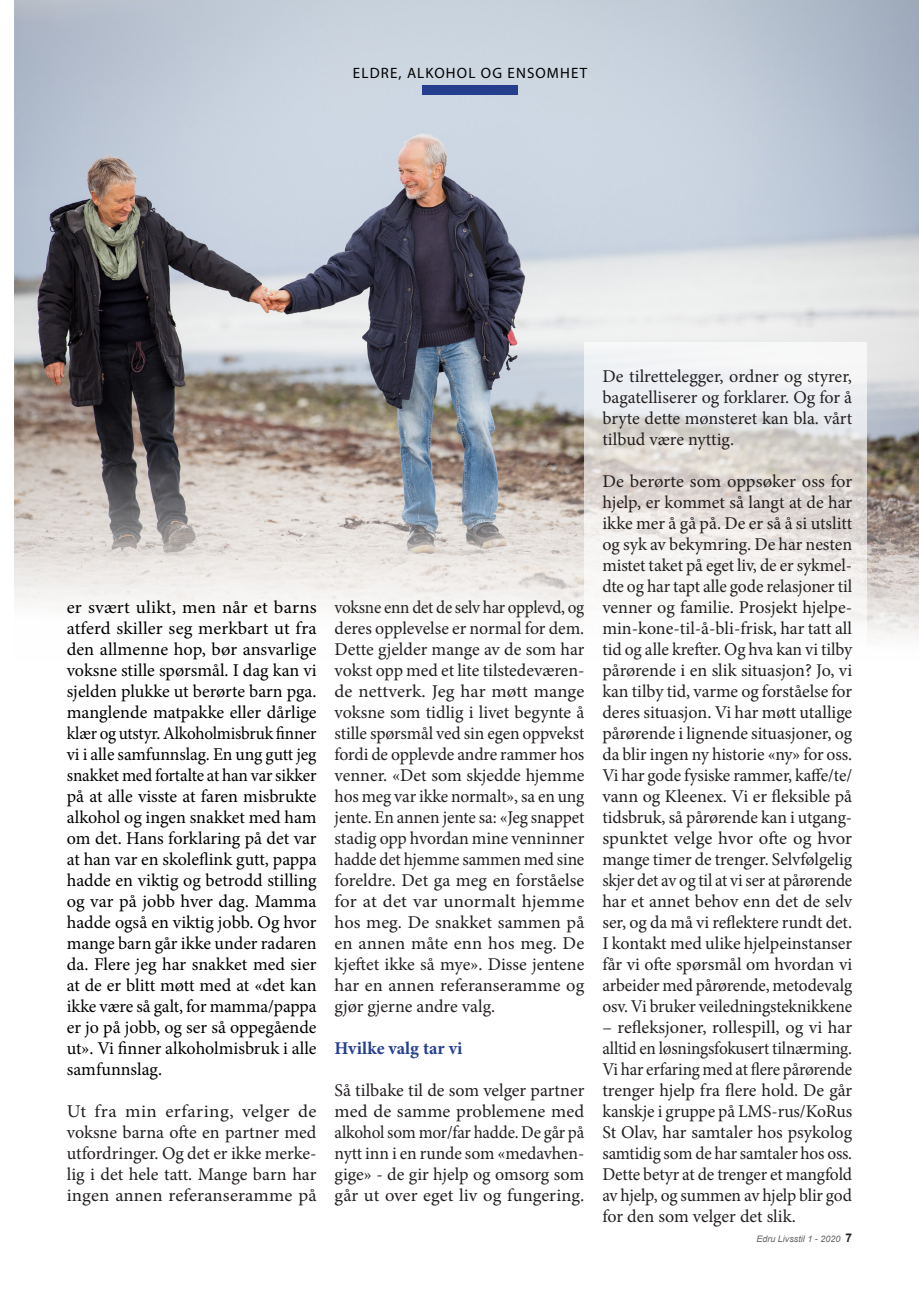
<style>
.page{position:relative;width:919px;height:1289px;background:#fff}
.page>*{position:absolute;margin:0;border:0;box-sizing:border-box;transform-origin:0 0}
.Brødtekst{font:18px/21px "Minion Pro";letter-spacing:-.005em;color:#231f20;text-align:justify}
.Brødtekst-2{font:18px/21px "Minion Pro";color:#000;text-align:justify;scale:1.05 1}
.Brødtekst-3{font:18px/21px "Minion Pro";letter-spacing:-.005em;color:#231f20;text-align:justify;scale:.95 1}
.Brødtekst-4{font:18px/21px "Minion Pro";letter-spacing:-.005em;color:#231f20;text-align:justify;scale:1.05 1}
.Brødtekst-5{font:700 18px "Minion Pro";color:#253f8e}
.t1{font:15px "Myriad Pro";letter-spacing:.075em;color:#000}
.t2{font:italic 9px "Arial";color:#636366}
.s1{font-weight:700;font-style:normal;font-size:12px;color:#231f20}
</style>
<div class="page">
<svg style="left:14px;top:0;width:904px;height:636px;background:#b4b6bc"></svg>
<div style="left:422px;top:85px;width:96px;height:10px;background:#253f8e"></div>
<svg style="left:584px;top:342px;width:282px;height:294px"></svg>
<p class="t1" style="left:353px;top:64px;width:236px">ELDRE, ALKOHOL OG ENSOMHET</p>
<p class="Brødtekst-2" style="left:67px;top:597px;width:239px">er svært ulikt, men når et barns atferd skiller seg merkbart ut fra den allmenne hop, bør ansvarlige voksne stille spørsmål. I dag kan vi sjelden plukke ut berørte barn pga. manglende matpakke eller dårlige klær og utstyr. Alkoholmisbruk finner vi i alle samfunnslag. En ung gutt jeg snakket med fortalte at han var sikker på at alle visste at faren misbrukte alkohol og ingen snakket med ham om det. Hans forklaring på det var at han var en skoleflink gutt, pappa hadde en viktig og betrodd stilling og var på jobb hver dag. Mamma hadde også en viktig jobb. Og hvor mange barn går ikke under radaren da. Flere jeg har snakket med sier at de er blitt møtt med at «det kan ikke være så galt, for mamma/pappa er jo på jobb, og ser så oppegående ut». Vi finner alkoholmisbruk i alle samfunnslag.</p>
<p class="Brødtekst-4" style="left:67px;top:1101px;width:239px">Ut fra min erfaring, velger de voksne barna ofte en partner med utfordringer. Og det er ikke merke&shy;lig i det hele tatt. Mange barn har ingen annen referanseramme på</p>
<p class="Brødtekst-3" style="left:334px;top:597px;width:264px">voksne enn det de selv har opplevd, og deres opplevelse er normal for dem.<br>Dette gjelder mange av de som har vokst opp med et lite tilstedeværen&shy;de nettverk. Jeg har møtt mange voksne som tidlig i livet begynte å stille spørsmål ved sin egen oppvekst fordi de opplevde andre rammer hos venner. «Det som skjedde hjemme hos meg var ikke normalt», sa en ung jente. En annen jente sa: «Jeg snappet stadig opp hvordan mine venninner hadde det hjemme sammen med sine foreldre. Det ga meg en forståelse for at det var unormalt hjemme hos meg. De snakket sammen på en annen måte enn hos meg. De kjeftet ikke så mye». Disse jentene har en annen referanseramme og gjør gjerne andre valg.</p>
<p class="Brødtekst-5" style="left:334px;top:1035px;width:129px">Hvilke valg tar vi</p>
<p class="Brødtekst" style="left:334px;top:1080px;width:251px">Så tilbake til de som velger partner med de samme problemene med alkohol som mor/far hadde. De går på nytt inn i en runde som «medavhen&shy;gige» - de gir hjelp og omsorg som går ut over eget liv og fungering.</p>
<p class="Brødtekst" style="left:602px;top:366px;width:251px">De tilrettelegger, ordner og styrer, bagatelliserer og forklarer. Og for å bryte dette mønsteret kan bla. vårt tilbud være nyttig.</p>
<p class="Brødtekst" style="left:602px;top:471px;width:251px">De berørte som oppsøker oss for hjelp, er kommet så langt at de har ikke mer å gå på. De er så å si utslitt og syk av bekymring. De har nesten mistet taket på eget liv, de er sykmel&shy;dte og har tapt alle gode relasjoner til venner og familie. Prosjekt hjelpe&shy;min-kone-til-å-bli-frisk, har tatt all tid og alle krefter. Og hva kan vi tilby pårørende i en slik situasjon? Jo, vi kan tilby tid, varme og forståelse for deres situasjon. Vi har møtt utallige pårørende i lignende situasjoner, og da blir ingen ny historie «ny» for oss.<br>Vi har gode fysiske rammer, kaffe/te/ vann og Kleenex. Vi er fleksible på tidsbruk, så pårørende kan i utgang&shy;spunktet velge hvor ofte og hvor mange timer de trenger. Selvfølgelig skjer det av og til at vi ser at pårørende har et annet behov enn det de selv ser, og da må vi reflektere rundt det.<br>I kontakt med ulike hjelpeinstanser får vi ofte spørsmål om hvordan vi arbeider med pårørende, metodevalg osv. Vi bruker veiledningsteknikkene</p>
<p class="Brødtekst" style="left:602px;top:1017px;width:251px">– refleksjoner, rollespill, og vi har alltid en løsningsfokusert tilnærming.<br>Vi har erfaring med at flere pårørende trenger hjelp fra flere hold. De går kanskje i gruppe på LMS-rus/KoRus St Olav, har samtaler hos psykolog samtidig som de har samtaler hos oss.<br>Dette betyr at de trenger et mangfold av hjelp, og summen av hjelp blir god for den som velger det slik.</p>
<p class="t2" style="left:756px;top:1232px;width:97px">Edru Livsstil 1 - 2020 <span class="s1">7</span></p>
</div>
